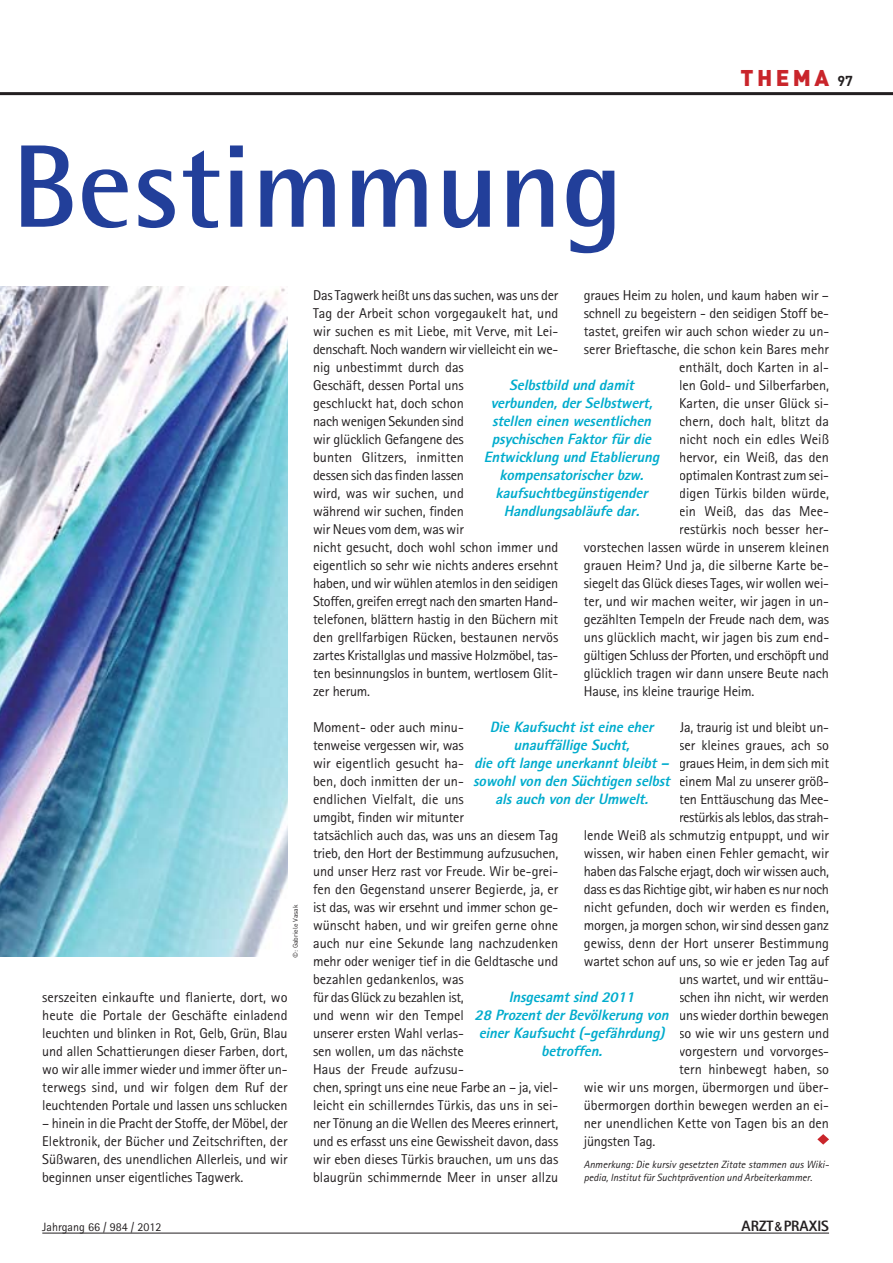
<style>
.page{position:relative;width:893px;height:1263px;background:#fff}
.page>*{position:absolute;margin:0;border:0;box-sizing:border-box;transform-origin:0 0}
.t1{font:700 117.75px "Rotis Semi Sans";color:#223f9a}
.t2{font:900 22.5px "DIN";letter-spacing:.15em;color:#c9252b}
.t3{font:italic 800 15px/18px "Rotis Sans Serif";letter-spacing:-.01em;color:#00accd;text-align:center}
.t4{font:800 15px "Rotis Sans Serif";color:#231f20}
.t5{font:14.25px/18px "Rotis Sans Serif";letter-spacing:-.005em;color:#231f20;text-align:justify}
.t6{font:14.25px "Rotis Sans Serif";letter-spacing:-.025em;color:#231f20}
.t7{font:14.25px "Rotis Sans Serif";letter-spacing:-.03em;color:#231f20}
.t8{font:12px "Rotis Sans Serif";color:#231f20}
.t9{font:italic 10.5px/13.5px "Rotis Sans Serif";color:#231f20}
.t10{font:6.75px "DIN";letter-spacing:-.01em;color:#231f20}
.s1{font-weight:700;font-size:14.25px;color:#231f20}
.s2{font-weight:400;font-style:normal;font-size:14.25px;color:#231f20}
.s3{font-family:"Helvetica Neue";font-weight:500;font-stretch:condensed;font-size:12.75px}
</style>
<div class="page">
<hr style="left:42px;top:1233px;width:787px;height:1px;background:#231f20">
<hr style="left:0;top:92px;width:892px;height:3px;background:#231f20">
<svg style="left:817px;top:1134px;width:12px;height:11px"></svg>
<img style="left:0;top:287px;width:288px;height:670px">
<h1 class="t1" style="left:12px;top:145px;width:612px">Bestimmung</h1>
<h2 class="t2" style="left:740px;top:70px;width:114px">THEMA <span class="s1">97</span></h2>
<p class="t10" style="left:293px;top:958px;width:55px;rotate:-90deg">©: Gabriele Vasak</p>
<p class="t5" style="left:42px;top:989px;width:247px">serszeiten einkaufte und flanierte, dort, wo heute die Portale der Geschäfte einladend leuchten und blinken in Rot, Gelb, Grün, Blau und allen Schattierungen dieser Farben, dort, wo wir alle immer wieder und immer öfter un&shy;terwegs sind, und wir folgen dem Ruf der leuchtenden Portale und lassen uns schlucken</p>
<p class="t5" style="left:42px;top:1115px;width:247px">– hinein in die Pracht der Stoffe, der Möbel, der Elektronik, der Bücher und Zeitschriften, der Süßwaren, des unendlichen Allerleis, und wir beginnen unser eigentliches Tagwerk.</p>
<p class="t5" style="left:313px;top:287px;width:247px;text-align:left">Das Tagwerk heißt uns das suchen, was uns der Tag der Arbeit schon vorgegaukelt hat, und wir suchen es mit Liebe, mit Verve, mit Lei&shy;denschaft. Noch wandern wir vielleicht ein we&shy;nig unbestimmt durch das<br>Geschäft, dessen Portal uns<br>geschluckt hat, doch schon<br>nach wenigen Sekunden sind<br>wir glücklich Gefangene des<br>bunten Glitzers, inmitten<br>dessen sich das finden lassen<br>wird, was wir suchen, und<br>während wir suchen, finden<br>wir Neues vom dem, was wir<br>nicht gesucht, doch wohl schon immer und eigentlich so sehr wie nichts anderes ersehnt haben, und wir wühlen atemlos in den seidigen Stoffen, greifen erregt nach den smarten Hand&shy;telefonen, blättern hastig in den Büchern mit den grellfarbigen Rücken, bestaunen nervös zartes Kristallglas und massive Holzmöbel, tas - ten besinnungslos in buntem, wertlosem Glit&shy;zer herum.</p>
<p class="t5" style="left:313px;top:719px;width:247px;text-align:left">Moment- oder auch minu-<br>tenweise vergessen wir, was<br>wir eigentlich gesucht ha-<br>ben, doch inmitten der un-<br>endlichen Vielfalt, die uns<br>umgibt, finden wir mitunter<br>tatsächlich auch das, was uns an diesem Tag trieb, den Hort der Bestimmung aufzusuchen, und unser Herz rast vor Freude. Wir be-grei&shy;fen den Gegenstand unserer Begierde, ja, er ist das, was wir ersehnt und immer schon ge&shy;wünscht haben, und wir greifen gerne ohne auch nur eine Sekunde lang nachzudenken mehr oder weniger tief in die Geldtasche und bezahlen gedankenlos, was<br>für das Glück zu bezahlen ist,<br>und wenn wir den Tempel<br>unserer ersten Wahl verlas-<br>sen wollen, um das nächste<br>Haus der Freude aufzusu-<br>chen, springt uns eine neue Farbe an – ja, viel&shy;leicht ein schillerndes Türkis, das uns in sei&shy;ner Tönung an die Wellen des Meeres erinnert, und es erfasst uns eine Gewissheit davon, dass wir eben dieses Türkis brauchen, um uns das blaugrün schimmernde Meer in unser allzu</p>
<p class="t5" style="left:584px;top:287px;width:247px">graues Heim zu holen, und kaum haben wir –</p>
<p class="t5" style="left:584px;top:305px;width:247px">schnell zu begeis tern - den seidigen Stoff be-</p>
<p class="t5" style="left:584px;top:323px;width:247px">tastet, greifen wir auch schon wieder zu un-</p>
<p class="t5" style="left:584px;top:341px;width:247px">serer Brieftasche, die schon kein Bares mehr</p>
<p class="t5" style="left:679px;top:359px;width:151px">enthält, doch Karten in al-</p>
<p class="t5" style="left:679px;top:377px;width:151px">len Gold- und Silberfarben,</p>
<p class="t5" style="left:679px;top:395px;width:151px">Karten, die unser Glück si-</p>
<p class="t5" style="left:679px;top:413px;width:151px">chern, doch halt, blitzt da</p>
<p class="t5" style="left:679px;top:431px;width:151px">nicht noch ein edles Weiß</p>
<p class="t5" style="left:679px;top:449px;width:151px">hervor, ein Weiß, das den</p>
<p class="t5" style="left:679px;top:467px;width:151px">optimalen Kontrast zum sei-</p>
<p class="t5" style="left:679px;top:485px;width:151px">digen Türkis bilden würde,</p>
<p class="t5" style="left:679px;top:503px;width:151px">ein Weiß, das das Mee-</p>
<p class="t5" style="left:679px;top:521px;width:151px">restürkis noch besser her-</p>
<p class="t5" style="left:584px;top:539px;width:247px">vorstechen lassen würde in unserem kleinen</p>
<p class="t5" style="left:584px;top:557px;width:247px">grauen Heim? Und ja, die silberne Karte be-</p>
<p class="t5" style="left:584px;top:575px;width:247px">siegelt das Glück dieses Tages, wir wollen wei-</p>
<p class="t5" style="left:584px;top:593px;width:247px">ter, und wir machen weiter, wir jagen in un-</p>
<p class="t5" style="left:584px;top:611px;width:247px">gezählten Tempeln der Freude nach dem, was</p>
<p class="t5" style="left:584px;top:629px;width:247px">uns glücklich macht, wir jagen bis zum end-</p>
<p class="t6" style="left:584px;top:650px;width:247px">gültigen Schluss der Pforten, und erschöpft und</p>
<p class="t5" style="left:584px;top:665px;width:247px">glücklich tragen wir dann unsere Beute nach</p>
<p class="t5" style="left:584px;top:683px;width:172px">Hause, ins kleine traurige Heim.</p>
<p class="t5" style="left:679px;top:719px;width:151px">Ja, traurig ist und bleibt un&shy;ser kleines graues, ach so graues Heim, in dem sich mit</p>
<p class="t5" style="left:679px;top:791px;width:151px">ten Enttäuschung das Mee-</p>
<p class="t7" style="left:679px;top:812px;width:151px">restürkis als leblos, das strah -</p>
<p class="t5" style="left:584px;top:827px;width:247px">lende Weiß als schmutzig entpuppt, und wir</p>
<p class="t5" style="left:584px;top:845px;width:247px">wissen, wir haben einen Fehler gemacht, wir</p>
<p class="t6" style="left:584px;top:866px;width:247px">haben das Falsche erjagt, doch wir wissen auch,</p>
<p class="t5" style="left:584px;top:881px;width:247px">dass es das Richtige gibt, wir haben es nur noch</p>
<p class="t5" style="left:584px;top:899px;width:247px">nicht gefunden, doch wir werden es finden,</p>
<p class="t5" style="left:584px;top:917px;width:247px">morgen, ja morgen schon, wir sind dessen ganz</p>
<p class="t5" style="left:584px;top:935px;width:247px">gewiss, denn der Hort unserer Bestimmung</p>
<p class="t5" style="left:584px;top:953px;width:247px">wartet schon auf uns, so wie er jeden Tag auf</p>
<p class="t5" style="left:679px;top:971px;width:151px">uns wartet, und wir enttäu-</p>
<p class="t5" style="left:679px;top:989px;width:151px">schen ihn nicht, wir werden</p>
<p class="t5" style="left:679px;top:1007px;width:151px">uns wieder dorthin bewegen</p>
<p class="t5" style="left:679px;top:1025px;width:151px">so wie wir uns gestern und</p>
<p class="t5" style="left:679px;top:1043px;width:151px">vorgestern und vorvorges -</p>
<p class="t5" style="left:679px;top:1061px;width:151px">tern hinbewegt haben, so</p>
<p class="t5" style="left:584px;top:1079px;width:247px">wie wir uns morgen, übermorgen und über -</p>
<p class="t5" style="left:584px;top:1097px;width:247px">übermorgen dorthin bewegen werden an ei-</p>
<p class="t5" style="left:584px;top:1115px;width:247px">ner unendlichen Kette von Tagen bis an den</p>
<p class="t5" style="left:584px;top:1133px;width:73px">jüngs ten Tag.</p>
<p class="t9" style="left:584px;top:1159px;width:247px">Anmerkung: Die kursiv gesetzten Zitate stammen aus Wiki - pedia, Institut für Suchtprävention und Arbeiterkammer.</p>
<p class="t3" style="left:484px;top:378px;width:180px">Selbstbild und damit verbunden, der Selbstwert, stellen einen wesentlichen psychischen Faktor für die<br>Entwicklung und Etablierung kompensatorischer bzw. kaufsuchtbegünstigender<br>Handlungsabläufe dar.</p>
<p class="t3" style="left:490px;top:719px;width:168px">Die Kaufsucht ist eine eher</p>
<p class="t3" style="left:514px;top:737px;width:120px">unauffällige Sucht,</p>
<p class="t3" style="left:474px;top:755px;width:199px">die oft lange unerkannt bleibt –</p>
<p class="t3" style="left:473px;top:773px;width:357px">sowohl von den Süchtigen selbst <span class="s2">e i n e m M a l z u u n s e r e r g r ö ß -</span></p>
<p class="t3" style="left:495px;top:791px;width:157px">als auch von der Umwelt.</p>
<p class="t3" style="left:474px;top:989px;width:198px">Insgesamt sind 2011<br>28 Prozent der Bevölkerung von einer Kaufsucht (-gefährdung) betroffen.</p>
<p class="t8" style="left:42px;top:1222px;width:121px">Jahrgang 66 / 984 / 2012</p>
<p class="t4" style="left:741px;top:1220px;width:89px">ARZT<span class="s3">&amp;</span>PRAXIS</p>
</div>
